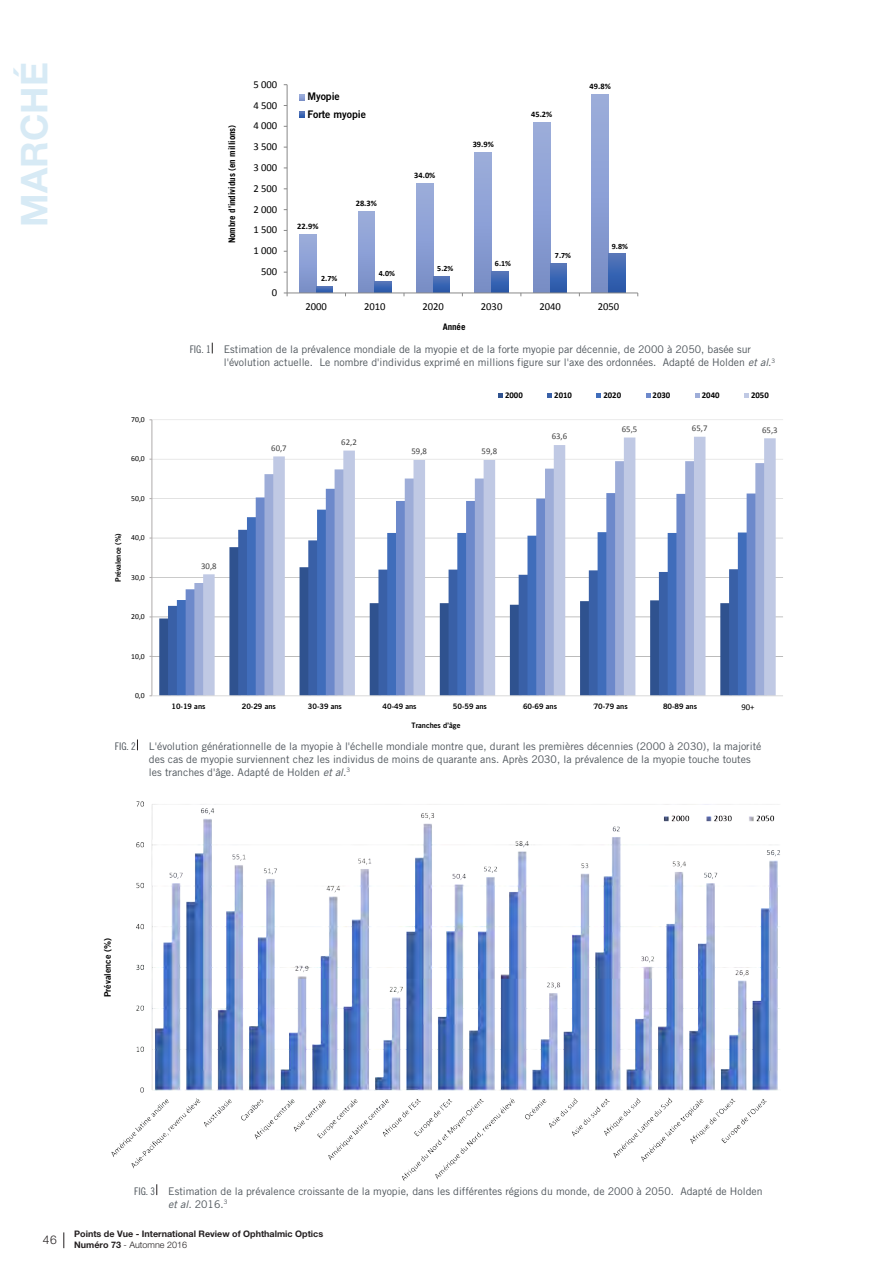
<style>
.page{position:relative;width:895px;height:1263px;background:#fff}
.page>*{position:absolute;margin:0;border:0;box-sizing:border-box;transform-origin:0 0}
.t1{font:700 36.9px "Helvetica Neue LT Std";color:#d7eaf5}
.t2{font:300 12px "Helvetica Neue LT Std";color:#231f20}
.t3{font:10.65px/17.4px "Calibri";letter-spacing:-.005em;color:#000}
.t4{font:700 10.65px "Calibri";color:#000}
.t5{font:10.5px/12.6px "Trade Gothic LT Std";color:#4d545a}
._04_question{font:10.5px "Trade Gothic LT Std Bd 2";letter-spacing:-.005em;color:#000}
.t6{font:700 9px/10.8px "Helvetica Neue LT Std";color:#231f20}
._04_question-2{font:700 9px "Trade Gothic LT Std";letter-spacing:-.005em;color:#000}
._04_question-3{font:9px "Trade Gothic LT Std Bd 2";letter-spacing:-.005em;color:#000}
.t7{font:8.7px "Calibri";letter-spacing:.005em;color:#000}
.t8{font:8.7px "Calibri";letter-spacing:.005em;color:#404040}
.t9{font:700 8.7px "Calibri";letter-spacing:.005em;color:#000}
.t10{font:700 8.4px "Calibri";letter-spacing:.005em;color:#000}
.t11{font:8.1px "Calibri";color:#000}
.t12{font:700 7.95px "Calibri";color:#000}
.t13{font:7.65px "Calibri";letter-spacing:-.005em;color:#000}
._04_question-4{font:7.5px "Trade Gothic LT Std Bd 2";letter-spacing:-.005em;color:#000}
.s1{font-family:"Trade Gothic LT Std Cn 18"}
.s2{font-style:italic}
.s3{font-weight:300}
</style>
<div class="page">
<svg style="left:64px;top:1232px;width:1px;height:16px"></svg>
<div style="left:300px;top:234px;width:16px;height:59px;background:linear-gradient(to bottom,#9eafdd,#798fc9)"></div>
<div style="left:358px;top:212px;width:17px;height:81px;background:linear-gradient(to bottom,#9dafdd,#798fc8)"></div>
<div style="left:417px;top:184px;width:16px;height:109px;background:linear-gradient(to bottom,#9dafdd,#798ec8)"></div>
<div style="left:475px;top:153px;width:17px;height:140px;background:linear-gradient(to bottom,#9dafde,#798ec8)"></div>
<div style="left:533px;top:123px;width:17px;height:170px;background:linear-gradient(to bottom,#9dafde,#798ec8)"></div>
<div style="left:592px;top:95px;width:16px;height:198px;background:linear-gradient(to bottom,#9dafde,#798ec8)"></div>
<svg style="left:316px;top:286px;width:17px;height:7px"></svg>
<svg style="left:375px;top:281px;width:16px;height:12px"></svg>
<svg style="left:433px;top:276px;width:17px;height:17px"></svg>
<div style="left:492px;top:271px;width:16px;height:22px;background:linear-gradient(to bottom,#5476bb,#2757a9)"></div>
<svg style="left:550px;top:264px;width:17px;height:29px"></svg>
<div style="left:608px;top:254px;width:17px;height:39px;background:linear-gradient(to bottom,#5376ba,#2354a8)"></div>
<hr style="left:287px;top:85px;width:1px;height:208px;background:#898989">
<hr style="left:287px;top:293px;width:351px;height:1px;background:#898989">
<svg style="left:299px;top:94px;width:6px;height:6px"></svg>
<svg style="left:299px;top:112px;width:6px;height:6px"></svg>
<img style="left:111px;top:801px;width:669px;height:380px">
<svg style="left:152px;top:419px;width:631px;height:199px"></svg>
<svg style="left:203px;top:437px;width:573px;height:258px"></svg>
<hr style="left:152px;top:420px;width:1px;height:275px;background:#afabab">
<hr style="left:152px;top:695px;width:631px;height:1px;background:#d9d9d9">
<svg style="left:498px;top:393px;width:5px;height:4px"></svg>
<svg style="left:547px;top:393px;width:5px;height:4px"></svg>
<svg style="left:596px;top:393px;width:5px;height:4px"></svg>
<svg style="left:646px;top:393px;width:4px;height:4px"></svg>
<svg style="left:695px;top:393px;width:5px;height:4px"></svg>
<svg style="left:744px;top:393px;width:5px;height:4px"></svg>
<div style="left:104px;top:904px;width:14px;height:92px;background:#fff"></div>
<h1 class="t1" style="left:12px;top:227px;width:165px;rotate:-90deg">MARCHÉ</h1>
<p class="t4" style="left:226px;top:244px;width:136px;rotate:-90deg">Number of people (in millions)</p>
<p class="_04_question-2" style="left:226px;top:243px;width:120px;rotate:-90deg">Nombre d’individus (en millions)</p>
<p class="t3" style="left:253px;top:75px;width:25px">5 000</p>
<p class="t3" style="left:253px;top:96px;width:25px">4 500</p>
<p class="t3" style="left:253px;top:117px;width:25px">4 000</p>
<p class="t3" style="left:253px;top:138px;width:25px">3 500</p>
<p class="t3" style="left:253px;top:159px;width:25px">3 000</p>
<p class="t3" style="left:253px;top:180px;width:25px">2 500</p>
<p class="t3" style="left:253px;top:200px;width:25px">2 000</p>
<p class="t3" style="left:253px;top:221px;width:25px">1 500</p>
<p class="t3" style="left:253px;top:242px;width:25px">1 000</p>
<p class="t3" style="left:261px;top:263px;width:18px">500</p>
<p class="t3" style="left:272px;top:284px;width:7px">0</p>
<p class="_04_question" style="left:307px;top:90px;width:34px">Myopie</p>
<p class="_04_question" style="left:307px;top:108px;width:60px">Forte myopie</p>
<p class="t3" style="left:308px;top:88px;width:56px">Myopia<br>High Myopia</p>
<p class="t10" style="left:297px;top:220px;width:23px">22.9%</p>
<p class="t12" style="left:321px;top:273px;width:18px">2.7%</p>
<p class="t10" style="left:356px;top:198px;width:23px">28.3%</p>
<p class="t12" style="left:379px;top:268px;width:18px">4.0%</p>
<p class="t10" style="left:414px;top:170px;width:23px">34.0%</p>
<p class="t12" style="left:437px;top:263px;width:18px">5.2%</p>
<p class="t10" style="left:473px;top:139px;width:23px">39.9%</p>
<p class="t12" style="left:495px;top:258px;width:18px">6.1%</p>
<p class="t10" style="left:531px;top:109px;width:23px">45.2%</p>
<p class="t10" style="left:590px;top:81px;width:23px">49.8%</p>
<p class="t12" style="left:555px;top:251px;width:18px">7.7%</p>
<p class="t12" style="left:612px;top:241px;width:18px">9.8%</p>
<p class="t3" style="left:306px;top:297px;width:23px">2000</p>
<p class="t3" style="left:364px;top:297px;width:23px">2010</p>
<p class="t3" style="left:422px;top:297px;width:23px">2020</p>
<p class="t3" style="left:481px;top:297px;width:23px">2030</p>
<p class="t3" style="left:539px;top:297px;width:23px">2040</p>
<p class="t3" style="left:598px;top:297px;width:23px">2050</p>
<p class="t4" style="left:454px;top:320px;width:21px">Year</p>
<p class="_04_question-2" style="left:443px;top:321px;width:24px">Année</p>
<p class="t5" style="left:224px;top:343px;width:553px;text-indent:-34px"><span class="s1">FIG. 1</span> Estimation de la prévalence mondiale de la myopie et de la forte myopie par décennie, de 2000 à 2050, basée sur l'évolution actuelle. Le nombre d'individus exprimé en millions figure sur l'axe des ordonnées. Adapté de Holden <span class="s2">et al.</span><sup>3</sup></p>
<p class="t13" style="left:131px;top:414px;width:15px">70,0</p>
<p class="t13" style="left:131px;top:454px;width:15px">60,0</p>
<p class="t13" style="left:131px;top:493px;width:15px">50,0</p>
<p class="_04_question-4" style="left:114px;top:582px;width:50px;rotate:-90deg">Prévalence (%)</p>
<p class="t11" style="left:113px;top:581px;width:50px;rotate:-90deg">Prevalence (%)</p>
<p class="t13" style="left:131px;top:533px;width:15px">40,0</p>
<p class="t13" style="left:131px;top:572px;width:15px">30,0</p>
<p class="t13" style="left:131px;top:611px;width:15px">20,0</p>
<p class="t13" style="left:131px;top:651px;width:15px">10,0</p>
<p class="t13" style="left:135px;top:690px;width:11px">0,0</p>
<p class="t8" style="left:201px;top:560px;width:17px">30,8</p>
<p class="t8" style="left:271px;top:442px;width:17px">60,7</p>
<p class="t8" style="left:341px;top:436px;width:17px">62,2</p>
<p class="t9" style="left:505px;top:389px;width:19px">2000</p>
<p class="t9" style="left:554px;top:389px;width:19px">2010</p>
<p class="t9" style="left:603px;top:389px;width:19px">2020</p>
<p class="t9" style="left:653px;top:389px;width:19px">2030</p>
<p class="t9" style="left:702px;top:389px;width:19px">2040</p>
<p class="t9" style="left:751px;top:389px;width:19px">2050</p>
<p class="t8" style="left:411px;top:446px;width:17px">59,8</p>
<p class="t8" style="left:482px;top:446px;width:17px">59,8</p>
<p class="t8" style="left:552px;top:431px;width:17px">63,6</p>
<p class="t8" style="left:622px;top:423px;width:17px">65,5</p>
<p class="t8" style="left:692px;top:422px;width:17px">65,7</p>
<p class="t8" style="left:762px;top:424px;width:17px">65,3</p>
<p class="_04_question-4" style="left:171px;top:701px;width:36px">10-19 ans</p>
<p class="_04_question-4" style="left:242px;top:701px;width:36px">20-29 ans</p>
<p class="_04_question-4" style="left:308px;top:701px;width:36px">30-39 ans</p>
<p class="_04_question-4" style="left:383px;top:701px;width:36px">40-49 ans</p>
<p class="_04_question-4" style="left:453px;top:701px;width:36px">50-59 ans</p>
<p class="_04_question-4" style="left:523px;top:701px;width:36px">60-69 ans</p>
<p class="_04_question-4" style="left:594px;top:701px;width:36px">70-79 ans</p>
<p class="_04_question-4" style="left:663px;top:701px;width:36px">80-89 ans</p>
<p class="t7" style="left:172px;top:701px;width:31px">10 to 19</p>
<p class="t7" style="left:242px;top:701px;width:31px">20 to 29</p>
<p class="t7" style="left:313px;top:701px;width:31px">30 to 39</p>
<p class="t7" style="left:383px;top:701px;width:31px">40 to 49</p>
<p class="t7" style="left:453px;top:701px;width:31px">50 to 59</p>
<p class="t7" style="left:523px;top:701px;width:31px">60 to 69</p>
<p class="t7" style="left:593px;top:701px;width:31px">70 to 79</p>
<p class="t7" style="left:663px;top:701px;width:31px">80 to 89</p>
<p class="t7" style="left:741px;top:701px;width:15px">90+</p>
<p class="_04_question-4" style="left:412px;top:720px;width:50px">Tranches d’âge</p>
<p class="t11" style="left:421px;top:720px;width:38px">Age groups</p>
<p class="t5" style="left:149px;top:740px;width:614px;text-indent:-34px"><span class="s1">FIG. 2</span> L'évolution générationnelle de la myopie à l'échelle mondiale montre que, durant les premières décennies (2000 à 2030), la majorité des cas de myopie surviennent chez les individus de moins de quarante ans. Après 2030, la prévalence de la myopie touche toutes les tranches d'âge. Adapté de Holden <span class="s2">et al.</span><sup>3</sup></p>
<p class="_04_question-3" style="left:102px;top:996px;width:60px;rotate:-90deg">Prévalence (%)</p>
<p class="t2" style="left:43px;top:1231px;width:15px">46</p>
<p class="t5" style="left:168px;top:1184px;width:596px;text-indent:-34px"><span class="s1">FIG. 3</span> Estimation de la prévalence croissante de la myopie, dans les différentes régions du monde, de 2000 à 2050. Adapté de Holden <span class="s2">et al.</span> 2016.<sup>3</sup></p>
<p class="t6" style="left:74px;top:1228px;width:250px">Points de Vue - International Review of Ophthalmic Optics<br>Numéro 73 <span class="s3">- Automne 2016</span></p>
</div>
